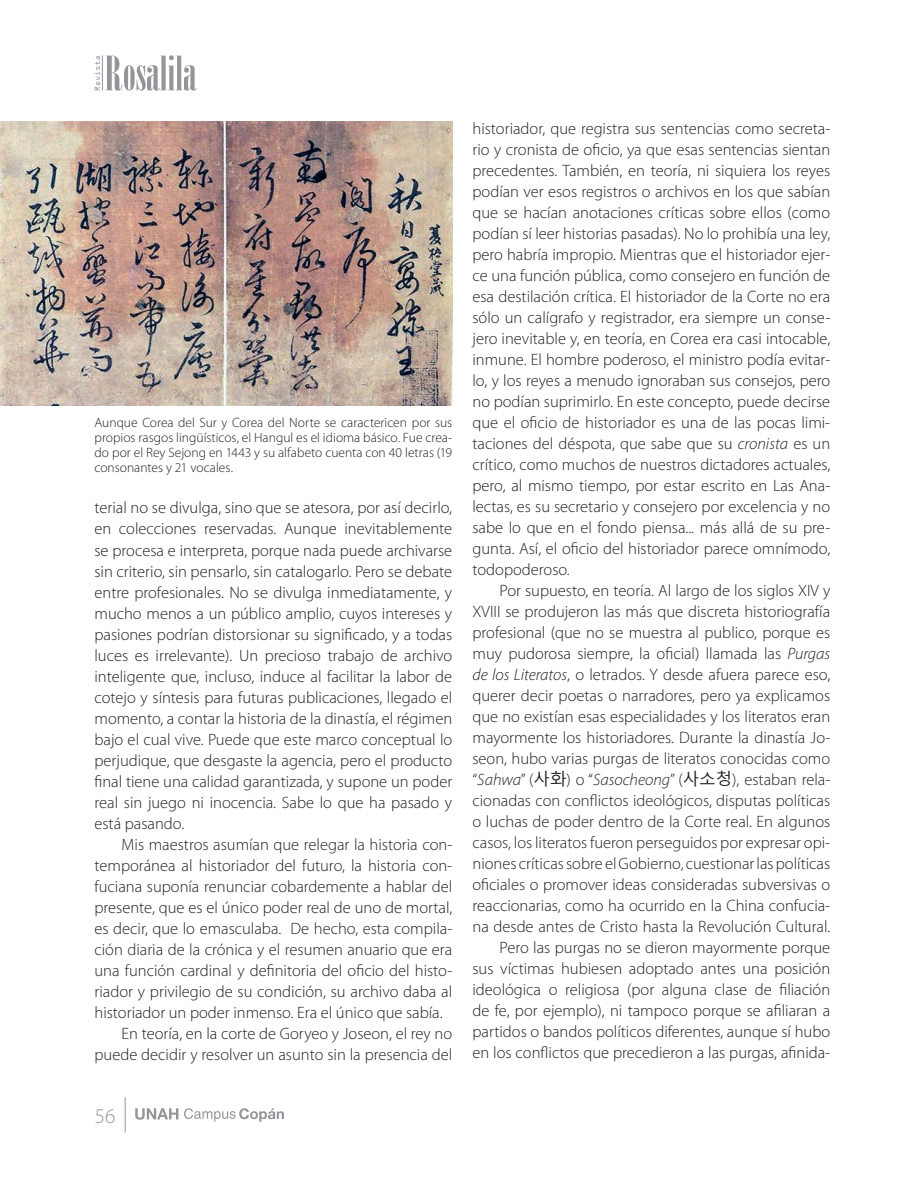
<style>
.page{position:relative;width:918px;height:1188px;background:#fff}
.page>*{position:absolute;margin:0;border:0;box-sizing:border-box;transform-origin:0 0}
.t1{font:300 21px "Myriad Pro";color:#939598}
.t2{font:300 16.5px/21px "Myriad Pro";color:#231f20;text-align:justify}
.t3{font:300 13.5px/15px "Myriad Pro";color:#231f20;text-align:justify}
.s1{font-style:italic}
.s2{font-family:"Malgun Gothic";font-weight:400}
</style>
<div class="page">
<svg style="left:94px;top:55px;width:103px;height:36px"></svg>
<hr style="left:102px;top:55px;width:1px;height:35px;background:#939598">
<hr style="left:125px;top:1097px;width:1px;height:36px;background:#939598">
<svg style="left:135px;top:1108px;width:43px;height:12px"></svg>
<svg style="left:184px;top:1108px;width:100px;height:14px"></svg>
<img style="left:0;top:122px;width:452px;height:284px">
<p class="t3" style="left:94px;top:415px;width:359px">Aunque Corea del Sur y Corea del Norte se caractericen por sus propios rasgos lingüísticos, el Hangul es el idioma básico. Fue crea&shy;do por el Rey Sejong en 1443 y su alfabeto cuenta con 40 letras (19 consonantes y 21 vocales.</p>
<p class="t2" style="left:94px;top:497px;width:359px">terial no se divulga, sino que se atesora, por así decirlo, en colecciones reservadas. Aunque inevitablemente se procesa e interpreta, porque nada puede archivarse sin criterio, sin pensarlo, sin catalogarlo. Pero se debate entre profesionales. No se divulga inmediatamente, y mucho menos a un público amplio, cuyos intereses y pasiones podrían distorsionar su significado, y a todas luces es irrelevante). Un precioso trabajo de archivo inteligente que, incluso, induce al facilitar la labor de cotejo y síntesis para futuras publicaciones, llegado el momento, a contar la historia de la dinastía, el régimen bajo el cual vive. Puede que este marco conceptual lo perjudique, que desgaste la agencia, pero el producto final tiene una calidad garantizada, y supone un poder real sin juego ni inocencia. Sabe lo que ha pasado y está pasando.</p>
<p class="t2" style="left:121px;top:833px;width:332px">Mis maestros asumían que relegar la historia con-</p>
<p class="t2" style="left:94px;top:854px;width:359px">temporánea al historiador del futuro, la historia con-</p>
<p class="t2" style="left:94px;top:875px;width:359px">fuciana suponía renunciar cobardemente a hablar del</p>
<p class="t2" style="left:94px;top:896px;width:359px">presente, que es el único poder real de uno de mortal,</p>
<p class="t2" style="left:94px;top:917px;width:359px">es decir, que lo emasculaba. De hecho, esta compila-</p>
<p class="t2" style="left:94px;top:938px;width:359px">ción diaria de la crónica y el resumen anuario que era</p>
<p class="t2" style="left:94px;top:959px;width:359px">una función cardinal y definitoria del oficio del histo-</p>
<p class="t2" style="left:94px;top:980px;width:359px">riador y privilegio de su condición, su archivo daba al</p>
<p class="t2" style="left:94px;top:1001px;width:350px">historiador un poder inmenso. Era el único que sabía.</p>
<p class="t2" style="left:121px;top:1022px;width:332px">En teoría, en la corte de Goryeo y Joseon, el rey no</p>
<p class="t2" style="left:94px;top:1043px;width:359px">puede decidir y resolver un asunto sin la presencia del</p>
<p class="t1" style="left:95px;top:1103px;width:22px">56</p>
<p class="t2" style="left:472px;top:118px;width:359px">historiador, que registra sus sentencias como secreta&shy;rio y cronista de oficio, ya que esas sentencias sientan precedentes. También, en teoría, ni siquiera los reyes podían ver esos registros o archivos en los que sabían que se hacían anotaciones críticas sobre ellos (como podían sí leer historias pasadas). No lo prohibía una ley, pero habría impropio. Mientras que el historiador ejer&shy;ce una función pública, como consejero en función de esa destilación crítica. El historiador de la Corte no era sólo un calígrafo y registrador, era siempre un conse&shy;jero inevitable y, en teoría, en Corea era casi intocable, inmune. El hombre poderoso, el ministro podía evitar&shy;lo, y los reyes a menudo ignoraban sus consejos, pero no podían suprimirlo. En este concepto, puede decirse que el oficio de historiador es una de las pocas limi&shy;taciones del déspota, que sabe que su <span class="s1">cronista</span> es un crítico, como muchos de nuestros dictadores actuales, pero, al mismo tiempo, por estar escrito en Las Ana&shy;lectas, es su secretario y consejero por excelencia y no sabe lo que en el fondo piensa... más allá de su pre&shy;gunta. Así, el oficio del historiador parece omnímodo, todopoderoso.</p>
<p class="t2" style="left:472px;top:580px;width:359px;text-align:right">Por supuesto, en teoría. Al largo de los siglos XIV y XVIII se produjeron las más que discreta historiografía profesional (que no se muestra al publico, porque es muy pudorosa siempre, la oficial) llamada las <span class="s1">Purgas de los Literatos</span>, o letrados. Y desde afuera parece eso, querer decir poetas o narradores, pero ya explicamos que no existían esas especialidades y los literatos eran mayormente los historiadores. Durante la dinastía Jo&shy;seon, hubo varias purgas de literatos conocidas como “<span class="s1">Sahwa</span>” (<span class="s2">사화</span>) o “<span class="s1">Sasocheong</span>” (<span class="s2">사소청</span>), estaban rela&shy;cionadas con conflictos ideológicos, disputas políticas o luchas de poder dentro de la Corte real. En algunos casos, los literatos fueron perseguidos por expresar opi&shy;niones críticas sobre el Gobierno, cuestionar las políticas oficiales o promover ideas consideradas subversivas o reaccionarias, como ha ocurrido en la China confucia&shy;na desde antes de Cristo hasta la Revolución Cultural.<br>Pero las purgas no se dieron mayormente porque<br>sus víctimas hubiesen adoptado antes una posición ideológica o religiosa (por alguna clase de filiación de fe, por ejemplo), ni tampoco porque se afiliaran a partidos o bandos políticos diferentes, aunque sí hubo en los conflictos que precedieron a las purgas, afinida-</p>
</div>
